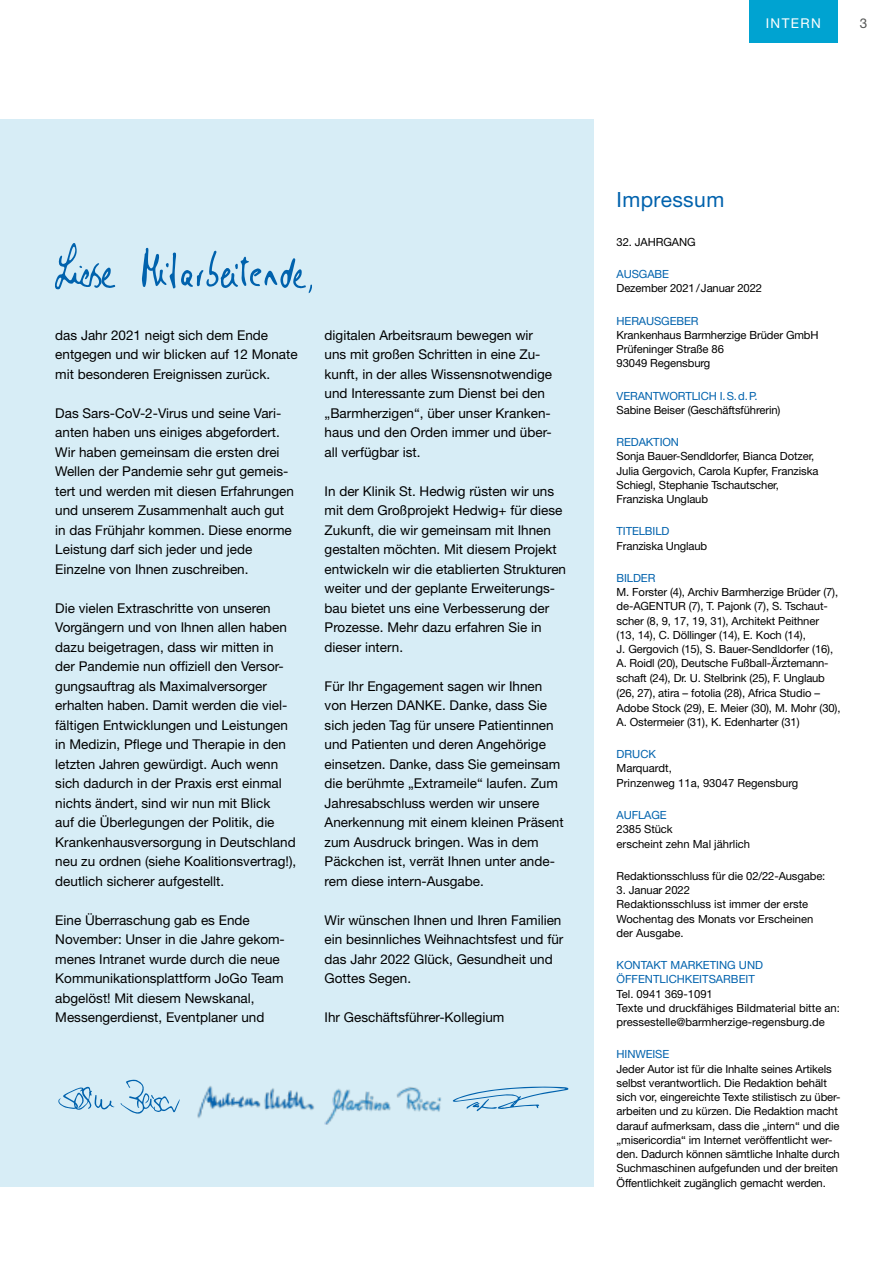
<style>
.page{position:relative;width:893px;height:1263px;background:#fff}
.page>*{position:absolute;margin:0;border:0;box-sizing:border-box;transform-origin:0 0}
.t1{font:21px "Helvetica Neue";letter-spacing:.02em;color:#0062ad}
.t2{font:13.5px/19.5px "Helvetica Neue";color:#000}
.t3{font:13.5px "Helvetica Neue";letter-spacing:.1em;color:#fff}
.t4{font:13.5px "Helvetica Neue";color:#555756}
.t5{font:11.25px/14.2px "Helvetica Neue";letter-spacing:-.01em;color:#000}
.t6{font:11.25px/14.2px "Helvetica Neue";letter-spacing:-.01em;color:#0062ad}
</style>
<div class="page">
<div style="left:0;top:119px;width:594px;height:1067px;background:#d7edf6"></div>
<div style="left:749px;top:0;width:89px;height:43px;background:#00a3d1"></div>
<img style="left:327px;top:1087px;width:126px;height:38px">
<svg style="left:58px;top:1080px;width:122px;height:34px"></svg>
<svg style="left:453px;top:1086px;width:116px;height:25px"></svg>
<img style="left:197px;top:1086px;width:130px;height:39px">
<svg style="left:55px;top:243px;width:60px;height:47px"></svg>
<svg style="left:142px;top:248px;width:170px;height:45px"></svg>
<p class="t3" style="left:766px;top:15px;width:56px">INTERN</p>
<p class="t4" style="left:860px;top:15px;width:9px">3</p>
<p class="t2" style="left:55px;top:325px;width:244px">das Jahr 2021 neigt sich dem Ende entgegen und wir blicken auf 12 Monate mit besonderen Ereignissen zurück.</p>
<p class="t2" style="left:55px;top:403px;width:240px">Das Sars-CoV-2-Virus und seine Vari&shy;anten haben uns einiges abgefordert.<br>Wir haben gemeinsam die ersten drei Wellen der Pandemie sehr gut gemeis&shy;tert und werden mit diesen Erfahrungen und unserem Zusammenhalt auch gut in das Frühjahr kommen. Diese enorme Leistung darf sich jeder und jede Einzelne von Ihnen zuschreiben.</p>
<p class="t2" style="left:55px;top:598px;width:243px">Die vielen Extraschritte von unseren Vorgängern und von Ihnen allen haben dazu beigetragen, dass wir mitten in der Pandemie nun offiziell den Versor&shy;gungsauftrag als Maximalversorger erhalten haben. Damit werden die viel&shy;fältigen Entwicklungen und Leistungen in Medizin, Pflege und Therapie in den letzten Jahren gewürdigt. Auch wenn sich dadurch in der Praxis erst einmal nichts ändert, sind wir nun mit Blick<br>auf die Überlegungen der Politik, die Krankenhausversorgung in Deutschland neu zu ordnen (siehe Koalitionsvertrag!), deutlich sicherer aufgestellt.</p>
<p class="t2" style="left:55px;top:910px;width:231px">Eine Überraschung gab es Ende November: Unser in die Jahre gekom&shy;menes Intranet wurde durch die neue Kommunikationsplattform JoGo Team abgelöst! Mit diesem Newskanal, Messengerdienst, Eventplaner und</p>
<p class="t2" style="left:325px;top:325px;width:229px">digitalen Arbeitsraum bewegen wir uns mit großen Schritten in eine Zu&shy;kunft, in der alles Wissensnotwendige und Interessante zum Dienst bei den „Barmherzigen“, über unser Kranken&shy;haus und den Orden immer und über&shy;all verfügbar ist.</p>
<p class="t2" style="left:325px;top:481px;width:243px">In der Klinik St. Hedwig rüsten wir uns mit dem Großprojekt Hedwig+ für diese Zukunft, die wir gemeinsam mit Ihnen gestalten möchten. Mit diesem Projekt entwickeln wir die etablierten Strukturen weiter und der geplante Erweiterungs&shy;bau bietet uns eine Verbesserung der Prozesse. Mehr dazu erfahren Sie in dieser intern.</p>
<p class="t2" style="left:325px;top:676px;width:241px">Für Ihr Engagement sagen wir Ihnen von Herzen DANKE. Danke, dass Sie sich jeden Tag für unsere Patientinnen und Patienten und deren Angehörige einsetzen. Danke, dass Sie gemeinsam die berühmte „Extrameile“ laufen. Zum Jahresabschluss werden wir unsere Anerkennung mit einem kleinen Präsent zum Ausdruck bringen. Was in dem Päckchen ist, verrät Ihnen unter ande&shy;rem diese intern-Ausgabe.</p>
<p class="t2" style="left:325px;top:910px;width:240px">Wir wünschen Ihnen und Ihren Familien ein besinnliches Weihnachtsfest und für das Jahr 2022 Glück, Gesundheit und<br>Gottes Segen.</p>
<p class="t2" style="left:325px;top:1007px;width:181px">Ihr Geschäftsführer-Kollegium</p>
<h1 class="t1" style="left:617px;top:187px;width:109px">Impressum</h1>
<p class="t5" style="left:617px;top:235px;width:80px">32. JAHRGANG</p>
<p class="t6" style="left:617px;top:267px;width:54px">AUSGABE</p>
<p class="t5" style="left:617px;top:281px;width:147px">Dezember 2021/Januar 2022</p>
<p class="t6" style="left:617px;top:313px;width:83px">HERAUSGEBER</p>
<p class="t5" style="left:617px;top:328px;width:204px">Krankenhaus Barmherzige Brüder GmbH<br>Prüfeninger Straße 86<br>93049 Regensburg</p>
<p class="t6" style="left:617px;top:388px;width:142px">VERANTWORTLICH I.S.d.P.</p>
<p class="t5" style="left:617px;top:403px;width:165px">Sabine Beiser (Geschäftsführerin)</p>
<p class="t6" style="left:617px;top:435px;width:64px">REDAKTION</p>
<p class="t5" style="left:617px;top:449px;width:203px">Sonja Bauer-Sendldorfer, Bianca Dotzer, Julia Gergovich, Carola Kupfer, Franziska Schiegl, Stephanie Tschautscher, Franziska Unglaub</p>
<p class="t6" style="left:617px;top:524px;width:54px">TITELBILD</p>
<p class="t5" style="left:617px;top:538px;width:92px">Franziska Unglaub</p>
<p class="t6" style="left:617px;top:571px;width:40px">BILDER</p>
<p class="t5" style="left:617px;top:585px;width:225px">M. Forster (4), Archiv Barmherzige Brüder (7), de-AGENTUR (7), T. Pajonk (7), S. Tschaut&shy;scher (8, 9, 17, 19, 31), Architekt Peithner<br>(13, 14), C. Döllinger (14), E. Koch (14),<br>J. Gergovich (15), S. Bauer-Sendldorfer (16), A. Roidl (20), Deutsche Fußball-Ärztemann&shy;schaft (24), Dr. U. Stelbrink (25), F. Unglaub (26, 27), atira – fotolia (28), Africa Studio – Adobe Stock (29), E. Meier (30), M. Mohr (30), A. Ostermeier (31), K. Edenharter (31)</p>
<p class="t6" style="left:617px;top:747px;width:41px">DRUCK</p>
<p class="t5" style="left:617px;top:761px;width:183px">Marquardt,<br>Prinzenweg 11a, 93047 Regensburg</p>
<p class="t6" style="left:617px;top:808px;width:52px">AUFLAGE</p>
<p class="t5" style="left:617px;top:822px;width:135px">2385 Stück<br>erscheint zehn Mal jährlich</p>
<p class="t5" style="left:617px;top:868px;width:210px">Redaktionsschluss für die 02/22-Ausgabe:</p>
<p class="t5" style="left:617px;top:883px;width:198px">3. Januar 2022<br>Redaktionsschluss ist immer der erste<br>Wochentag des Monats vor Erscheinen der Ausgabe.</p>
<p class="t6" style="left:617px;top:958px;width:148px">KONTAKT MARKETING UND<br>ÖFFENTLICHKEITSARBEIT</p>
<p class="t5" style="left:617px;top:986px;width:225px">Tel. 0941 369-1091<br>Texte und druckfähiges Bildmaterial bitte an: pressestelle@barmherzige-regensburg.de</p>
<p class="t6" style="left:617px;top:1047px;width:54px">HINWEISE</p>
<p class="t5" style="left:617px;top:1061px;width:225px">Jeder Autor ist für die Inhalte seines Artikels selbst verantwortlich. Die Redaktion behält sich vor, eingereichte Texte stilistisch zu über&shy;arbeiten und zu kürzen. Die Redaktion macht darauf aufmerksam, dass die „intern“ und die „misericordia“ im Internet veröffentlicht wer&shy;den. Dadurch können sämtliche Inhalte durch Suchmaschinen aufgefunden und der breiten Öffentlichkeit zugänglich gemacht werden.</p>
</div>
